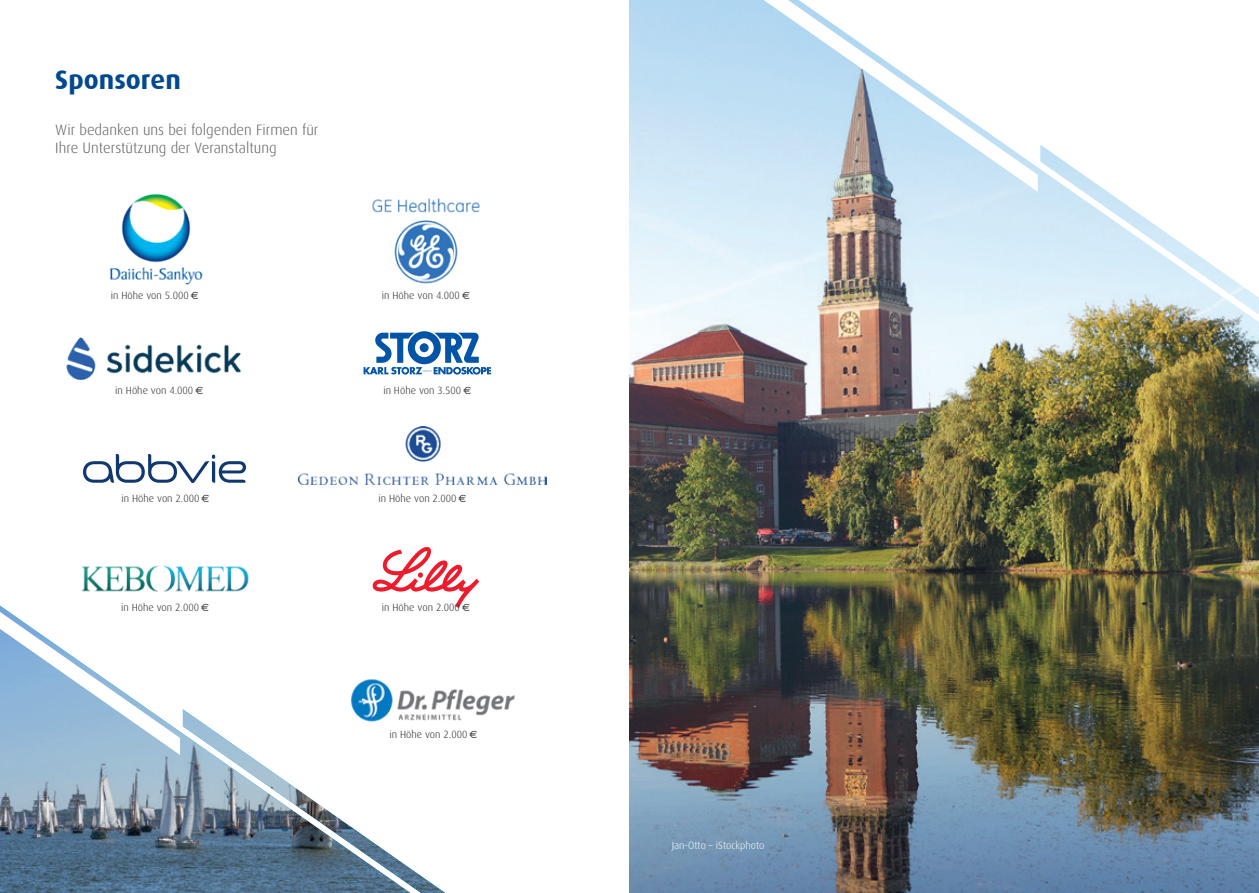
<style>
.page{position:relative;width:1259px;height:893px;background:#fff}
.page>*{position:absolute;margin:0;border:0;box-sizing:border-box;transform-origin:0 0}
.t1{font:700 27px "Dax";color:#01498e}
.t2{font:300 15px/18px "Dax";color:#57585a}
.t3{font:300 10.5px "Dax";color:#231f20}
.t4{font:300 10.5px "Dax";color:#fff}
.s1{font-family:"Euro Sans Std";font-weight:400}
</style>
<div class="page">
<img style="left:0;top:606px;width:183px;height:287px">
<img style="left:183px;top:709px;width:262px;height:184px">
<svg style="left:0;top:612px;width:180px;height:143px"></svg>
<img style="left:629px;top:0;width:630px;height:893px">
<svg style="left:798px;top:0;width:461px;height:322px"></svg>
<img style="left:1040px;top:145px;width:219px;height:170px">
<svg style="left:763px;top:0;width:274px;height:192px"></svg>
<img style="left:110px;top:194px;width:93px;height:91px">
<img style="left:372px;top:198px;width:108px;height:86px">
<img style="left:66px;top:337px;width:175px;height:43px">
<svg style="left:363px;top:331px;width:128px;height:44px"></svg>
<img style="left:83px;top:454px;width:163px;height:28px">
<img style="left:299px;top:426px;width:247px;height:58px">
<img style="left:81px;top:565px;width:168px;height:27px">
<img style="left:372px;top:547px;width:108px;height:61px">
<img style="left:350px;top:679px;width:165px;height:44px">
<h1 class="t1" style="left:55px;top:64px;width:127px">Sponsoren</h1>
<h2 class="t2" style="left:55px;top:121px;width:265px">Wir bedanken uns bei folgenden Firmen für<br>Ihre Unterstützung der Veranstaltung</h2>
<p class="t3" style="left:111px;top:290px;width:89px">in Höhe von 5.000 <span class="s1">€</span></p>
<p class="t3" style="left:382px;top:290px;width:89px">in Höhe von 4.000 <span class="s1">€</span></p>
<p class="t3" style="left:115px;top:384px;width:89px">in Höhe von 4.000 <span class="s1">€</span></p>
<p class="t3" style="left:383px;top:384px;width:89px">in Höhe von 3.500 <span class="s1">€</span></p>
<p class="t3" style="left:121px;top:493px;width:89px">in Höhe von 2.000 <span class="s1">€</span></p>
<p class="t3" style="left:378px;top:493px;width:89px">in Höhe von 2.000 <span class="s1">€</span></p>
<p class="t3" style="left:121px;top:602px;width:89px">in Höhe von 2.000 <span class="s1">€</span></p>
<p class="t3" style="left:382px;top:602px;width:89px">in Höhe von 2.000 <span class="s1">€</span></p>
<p class="t3" style="left:389px;top:729px;width:89px">in Höhe von 2.000 <span class="s1">€</span></p>
<p class="t4" style="left:671px;top:839px;width:94px">Jan-Otto – iStockphoto</p>
</div>
